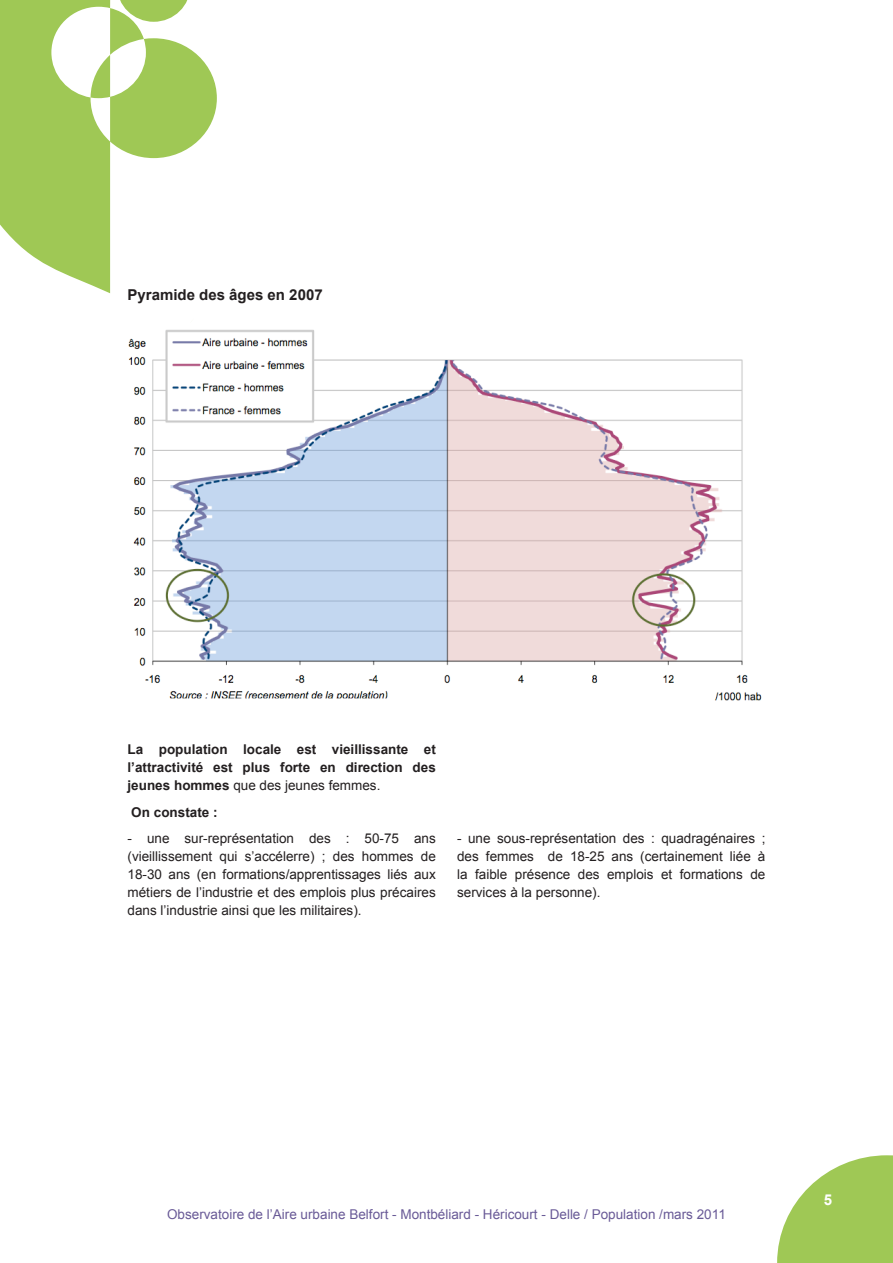
<style>
.page{position:relative;width:893px;height:1263px;background:#fff}
.page>*{position:absolute;margin:0;border:0;box-sizing:border-box;transform-origin:0 0}
.texte1{font:700 15px "Arial";color:#231f20}
.t1{font:700 15px "Arial";color:#fff}
.texte1-2{font:13.5px/18px "Arial";color:#231f20;text-align:justify}
.texte1-3{font:700 13.5px/18px "Arial";color:#231f20;text-align:justify}
.t2{font:13.5px "Arial";color:#695a97}
.s1{font-weight:400}
</style>
<div class="page">
<svg style="left:777px;top:1155px;width:116px;height:108px"></svg>
<svg style="left:0;top:0;width:217px;height:293px;fill:#9fc855"></svg>
<img style="left:128px;top:329px;width:634px;height:372px">
<p class="texte1" style="left:128px;top:285px;width:197px">Pyramide des âges en 2007</p>
<p class="texte1-3" style="left:128px;top:741px;width:310px">La population locale est vieillissante et l’attractivité est plus forte en direction des jeunes hommes <span class="s1">que des jeunes femmes.</span></p>
<p class="texte1-3" style="left:131px;top:803px;width:88px">On constate :</p>
<p class="texte1-2" style="left:128px;top:829px;width:310px">- une sur-représentation des : 50-75 ans (vieillissement qui s’accélerre) ; des hommes de 18-30 ans (en formations/apprentissages liés aux métiers de l’industrie et des emplois plus précaires dans l’industrie ainsi que les militaires).</p>
<p class="texte1-2" style="left:457px;top:829px;width:310px">- une sous-représentation des : quadragénaires ; des femmes de 18-25 ans (certainement liée à la faible présence des emplois et formations de services à la personne).</p>
<p class="t2" style="left:167px;top:1205px;width:560px">Observatoire de l’Aire urbaine Belfort - Montbéliard - Héricourt - Delle / Population /mars 2011</p>
<p class="t1" style="left:824px;top:1190px;width:10px">5</p>
</div>
